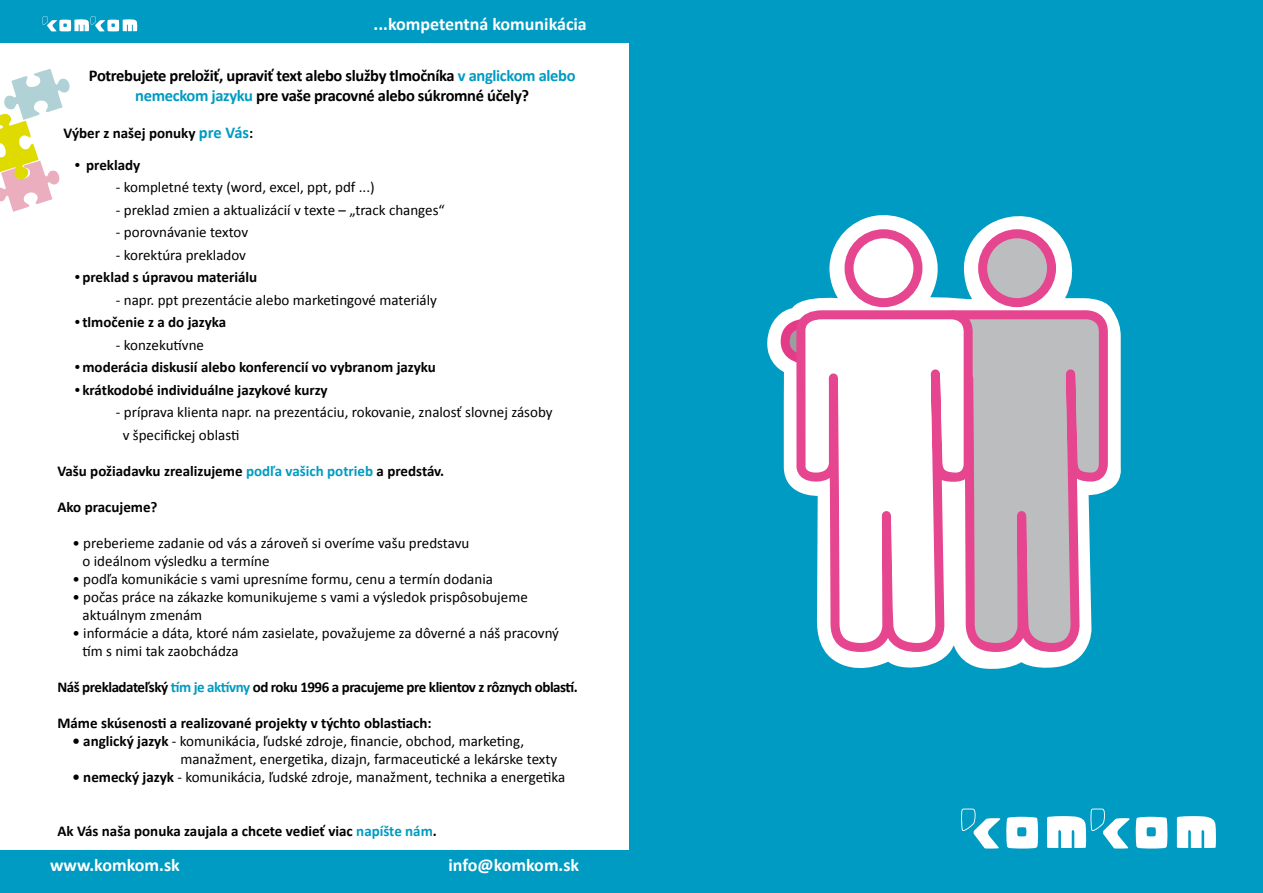
<style>
.page{position:relative;width:1263px;height:893px;background:#fff}
.page>*{position:absolute;margin:0;border:0;box-sizing:border-box;transform-origin:0 0}
.t1{font:700 18px "Calibri";color:#fff}
.t2{font:700 16.5px/19.8px "Calibri";letter-spacing:-.02em;color:#000;text-align:center}
.t3{font:15px/18px "Calibri";color:#000}
.t4{font:700 15px "Calibri";color:#000}
.t5{font:700 15px "Calibri";letter-spacing:-.03em;color:#000}
.s1{color:#009bc2}
.s2{font-size:16.5px;color:#009bc2}
.s3{font-family:"Nimbus San No 5 TEE";font-weight:500}
.s4{font-weight:700}
</style>
<div class="page">
<div style="left:0;top:850px;width:629px;height:43px;background:#009bc2"></div>
<div style="left:0;top:0;width:629px;height:42px;background:#009bc2"></div>
<svg style="left:0;top:69px;width:70px;height:143px"></svg>
<svg style="left:43px;top:17px;width:94px;height:14px"></svg>
<div style="left:629px;top:0;width:634px;height:893px;background:#009bc2"></div>
<svg style="left:1006px;top:817px;width:32px;height:31px"></svg>
<svg style="left:961px;top:809px;width:39px;height:40px"></svg>
<svg style="left:1177px;top:816px;width:39px;height:32px"></svg>
<svg style="left:1047px;top:809px;width:121px;height:40px"></svg>
<svg style="left:767px;top:309px;width:354px;height:179px"></svg>
<svg style="left:977px;top:216px;width:135px;height:453px;background:#b5b4c2"></svg>
<svg style="left:776px;top:311px;width:13px;height:177px"></svg>
<svg style="left:789px;top:215px;width:188px;height:453px"></svg>
<p class="t1" style="left:374px;top:13px;width:215px">...kompetentná komunikácia</p>
<p class="t2" style="left:89px;top:65px;width:488px">Potrebujete preložiť, upraviť text alebo služby tlmočníka <span class="s1">v anglickom alebo nemeckom jazyku</span> pre vaše pracovné alebo súkromné účely?</p>
<p class="t4" style="left:63px;top:124px;width:191px">Výber z našej ponuky <span class="s2">pre Vás</span>:</p>
<p class="t4" style="left:72px;top:155px;width:69px"><span class="s3">•</span> preklady</p>
<p class="t3" style="left:116px;top:179px;width:260px">- kompletné texty (word, excel, ppt, pdf ...)</p>
<p class="t3" style="left:116px;top:201px;width:330px">- preklad zmien a aktualizácií v texte – „track changes“</p>
<p class="t3" style="left:116px;top:224px;width:134px">- porovnávanie textov</p>
<p class="t3" style="left:116px;top:246px;width:132px">- korektúra prekladov</p>
<p class="t4" style="left:72px;top:268px;width:186px"><span class="s3">•</span>preklad s úpravou materiálu</p>
<p class="t3" style="left:116px;top:291px;width:323px">- napr. ppt prezentácie alebo marketingové materiály</p>
<p class="t4" style="left:72px;top:313px;width:155px"><span class="s3">•</span>tlmočenie z a do jazyka</p>
<p class="t3" style="left:116px;top:336px;width:90px">- konzekutívne</p>
<p class="t4" style="left:72px;top:358px;width:365px"><span class="s3">•</span>moderácia diskusií alebo konferencií vo vybranom jazyku</p>
<p class="t4" style="left:72px;top:380px;width:257px"><span class="s3">•</span>krátkodobé individuálne jazykové kurzy</p>
<p class="t3" style="left:123px;top:401px;width:431px;line-height:22.5px;text-indent:-7px">- príprava klienta napr. na prezentáciu, rokovanie, znalosť slovnej zásoby v špecifickej oblasti</p>
<p class="t4" style="left:57px;top:461px;width:388px">Vašu požiadavku zrealizujeme <span class="s1">podľa vašich potrieb</span> a predstáv.</p>
<p class="t4" style="left:57px;top:497px;width:102px">Ako pracujeme?</p>
<p class="t3" style="left:83px;top:534px;width:388px;text-indent:-10px">• preberieme zadanie od vás a zároveň si overíme vašu predstavu o ideálnom výsledku a termíne</p>
<p class="t3" style="left:72px;top:570px;width:422px">• podľa komunikácie s vami upresníme formu, cenu a termín dodania</p>
<p class="t3" style="left:83px;top:588px;width:447px;text-indent:-10px">• počas práce na zákazke komunikujeme s vami a výsledok prispôsobujeme aktuálnym zmenám</p>
<p class="t3" style="left:83px;top:624px;width:478px;text-indent:-10px">• informácie a dáta, ktoré nám zasielate, považujeme za dôverné a náš pracovný tím s nimi tak zaobchádza</p>
<p class="t5" style="left:57px;top:677px;width:522px">Náš prekladateľský <span class="s1">tím je aktívny</span> od roku 1996 a pracujeme pre klientov z rôznych oblastí.</p>
<p class="t4" style="left:57px;top:713px;width:376px">Máme skúsenosti a realizované projekty v týchto oblastiach:</p>
<p class="t3" style="left:180px;top:732px;width:378px;text-indent:-108px"><span class="s4">• anglický jazyk</span> - komunikácia, ľudské zdroje, financie, obchod, marketing, manažment, energetika, dizajn, farmaceutické a lekárske texty</p>
<p class="t3" style="left:72px;top:768px;width:494px"><span class="s4">• nemecký jazyk</span> - komunikácia, ľudské zdroje, manažment, technika a energetika</p>
<p class="t4" style="left:57px;top:821px;width:381px">Ak Vás naša ponuka zaujala a chcete vedieť viac <span class="s1">napíšte nám</span>.</p>
<p class="t1" style="left:50px;top:853px;width:131px">www.komkom.sk</p>
<p class="t1" style="left:448px;top:853px;width:132px">info@komkom.sk</p>
</div>
